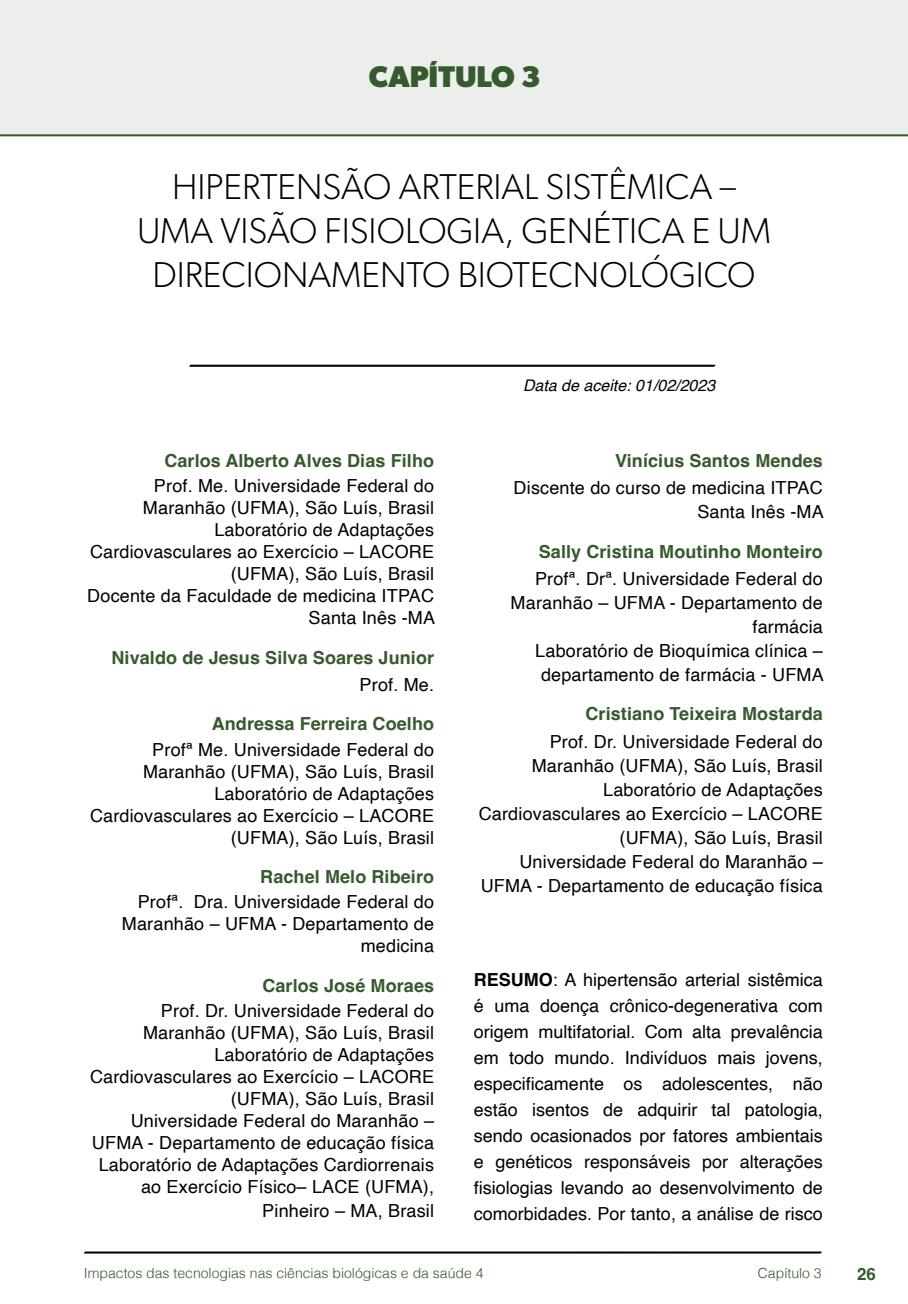
<style>
.page{position:relative;width:908px;height:1304px;background:#fff}
.page>*{position:absolute;margin:0;border:0;box-sizing:border-box;transform-origin:0 0}
.t1{font:300 36px/44px "Gibson";color:#000;text-align:center}
.t2{font:700 30px "Gibson";color:#36592e}
.t3{font:18px/22px "Helvetica";letter-spacing:.01em;color:#000;text-align:right}
.t4{font:700 18px "Helvetica";letter-spacing:.005em;color:#36592e}
.t5{font:700 16.8px "Helvetica";color:#36592e}
.t6{font:italic 16px "Helvetica";color:#000}
.t7{font:300 14px "Helvetica";color:#36592e}
.s1{font-weight:700}
</style>
<div class="page">
<svg style="left:84px;top:1251px;width:737px;height:3px;background:#515151"></svg>
<svg style="left:189px;top:364px;width:526px;height:3px;background:#4f4f4f"></svg>
<div style="left:0;top:0;width:907px;height:136px;background:#ebeeea"></div>
<div style="left:44px;top:72px;width:68px;height:61px;background:#ebeeea"></div>
<h2 class="t2" style="left:369px;top:58px;width:173px">CAPÍTULO 3</h2>
<h1 class="t1" style="left:137px;top:164px;width:635px">HIPERTENSÃO ARTERIAL SISTÊMICA –<br>UMA VISÃO FISIOLOGIA, GENÉTICA E UM<br>DIRECIONAMENTO BIOTECNOLÓGICO</h1>
<p class="t4" style="left:164px;top:450px;width:271px">Carlos Alberto Alves Dias Filho</p>
<p class="t3" style="left:87px;top:476px;width:349px">Prof. Me. Universidade Federal do<br>Maranhão (UFMA), São Luís, Brasil<br>Laboratório de Adaptações<br>Cardiovasculares ao Exercício – LACORE (UFMA), São Luís, Brasil<br>Docente da Faculdade de medicina ITPAC<br>Santa Inês -MA</p>
<p class="t4" style="left:111px;top:646px;width:324px">Nivaldo de Jesus Silva Soares Junior</p>
<p class="t3" style="left:359px;top:674px;width:76px">Prof. Me.</p>
<p class="t4" style="left:212px;top:713px;width:224px">Andressa Ferreira Coelho</p>
<p class="t3" style="left:90px;top:739px;width:345px">Profª Me. Universidade Federal do<br>Maranhão (UFMA), São Luís, Brasil<br>Laboratório de Adaptações<br>Cardiovasculares ao Exercício – LACORE (UFMA), São Luís, Brasil</p>
<p class="t4" style="left:260px;top:866px;width:175px">Rachel Melo Ribeiro</p>
<p class="t3" style="left:122px;top:892px;width:313px">Profª. Dra. Universidade Federal do<br>Maranhão – UFMA - Departamento de medicina</p>
<p class="t4" style="left:262px;top:974px;width:173px">Carlos José Moraes</p>
<p class="t3" style="left:90px;top:1000px;width:345px">Prof. Dr. Universidade Federal do Maranhão (UFMA), São Luís, Brasil Laboratório de Adaptações Cardiovasculares ao Exercício – LACORE (UFMA), São Luís, Brasil<br>Universidade Federal do Maranhão – UFMA - Departamento de educação física Laboratório de Adaptações Cardiorrenais ao Exercício Físico– LACE (UFMA),</p>
<p class="t3" style="left:262px;top:1200px;width:173px">Pinheiro – MA, Brasil</p>
<p class="t6" style="left:523px;top:373px;width:194px">Data de aceite: 01/02/2023</p>
<p class="t4" style="left:614px;top:450px;width:209px">Vinícius Santos Mendes</p>
<p class="t3" style="left:513px;top:477px;width:311px;line-height:24px">Discente do curso de medicina ITPAC<br>Santa Inês -MA</p>
<p class="t4" style="left:538px;top:540px;width:285px">Sally Cristina Moutinho Monteiro</p>
<p class="t3" style="left:510px;top:567px;width:314px;line-height:24px">Profª. Drª. Universidade Federal do<br>Maranhão – UFMA - Departamento de farmácia<br>Laboratório de Bioquímica clínica – departamento de farmácia - UFMA</p>
<p class="t4" style="left:585px;top:703px;width:239px">Cristiano Teixeira Mostarda</p>
<p class="t3" style="left:478px;top:730px;width:345px;line-height:24px">Prof. Dr. Universidade Federal do Maranhão (UFMA), São Luís, Brasil Laboratório de Adaptações Cardiovasculares ao Exercício – LACORE (UFMA), São Luís, Brasil<br>Universidade Federal do Maranhão – UFMA - Departamento de educação física</p>
<p class="t3" style="left:473px;top:967px;width:350px;line-height:26px;text-align:justify"><span class="s1">RESUMO</span>: A hipertensão arterial sistêmica é uma doença crônico-degenerativa com origem multifatorial. Com alta prevalência em todo mundo. Indivíduos mais jovens, especificamente os adolescentes, não estão isentos de adquirir tal patologia, sendo ocasionados por fatores ambientais e genéticos responsáveis por alterações fisiologias levando ao desenvolvimento de comorbidades. Por tanto, a análise de risco</p>
<p class="t7" style="left:84px;top:1261px;width:401px">Impactos das tecnologias nas ciências biológicas e da saúde 4</p>
<p class="t7" style="left:757px;top:1261px;width:65px">Capítulo 3</p>
<p class="t5" style="left:856px;top:1264px;width:20px">26</p>
</div>
